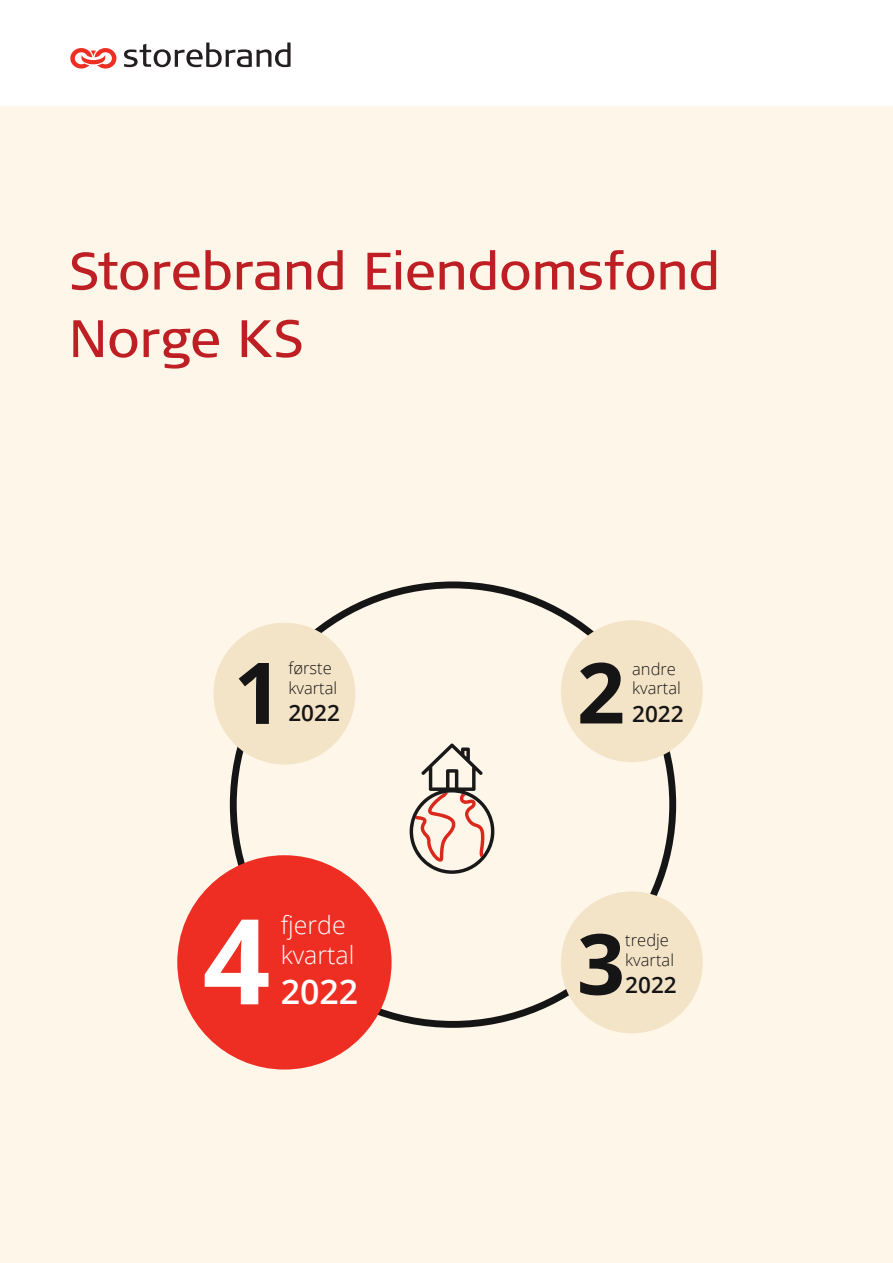
<style>
.page{position:relative;width:893px;height:1263px;background:#fff}
.page>*{position:absolute;margin:0;border:0;box-sizing:border-box;transform-origin:0 0}
.t1{font:700 118.65px "Open Sans";color:#fff}
.t2{font:700 85.35px "Open Sans";color:#161516}
.t3{font:700 84.15px "Open Sans";color:#161516}
.Hovedtittel_forside{font:52.5px/67.5px "Signa Normal";letter-spacing:-.01em;color:#be1f24}
.t4{font:600 33.9px "Open Sans";color:#fff}
.t5{font:300 24.9px "Open Sans";color:#fff}
.t6{font:600 22.5px "Open Sans";color:#161516}
.t7{font:300 16.5px "Open Sans";color:#161516}
</style>
<div class="page">
<svg style="left:70px;top:48px;width:47px;height:21px"></svg>
<svg style="left:124px;top:43px;width:167px;height:24px"></svg>
<div style="left:0;top:106px;width:893px;height:1157px;background:#fef6e8"></div>
<div style="left:561px;top:620px;width:142px;height:142px;background:#f4e4c7;border-radius:50%"></div>
<div style="left:561px;top:891px;width:142px;height:142px;background:#f4e4c7;border-radius:50%"></div>
<div style="left:213px;top:623px;width:142px;height:142px;background:#f4e4c7;border-radius:50%"></div>
<div style="left:177px;top:855px;width:215px;height:214px;background:#ee2e22;border-radius:50%"></div>
<svg style="left:410px;top:743px;width:84px;height:131px"></svg>
<p class="Hovedtittel_forside" style="left:69px;top:237px;width:653px">Storebrand Eiendomsfond<br>Norge KS</p>
<p class="t2" style="left:234px;top:633px;width:50px">1</p>
<p class="t7" style="left:288px;top:657px;width:45px">første</p>
<p class="t7" style="left:288px;top:677px;width:50px">kvartal</p>
<p class="t6" style="left:288px;top:697px;width:53px">2022</p>
<p class="t1" style="left:203px;top:877px;width:69px">4</p>
<p class="t5" style="left:281px;top:907px;width:67px">fjerde</p>
<p class="t5" style="left:281px;top:937px;width:75px">kvartal</p>
<p class="t4" style="left:281px;top:969px;width:79px">2022</p>
<p class="t3" style="left:577px;top:633px;width:50px">2</p>
<p class="t7" style="left:632px;top:657px;width:45px">andre</p>
<p class="t7" style="left:632px;top:677px;width:50px">kvartal</p>
<p class="t6" style="left:632px;top:698px;width:53px">2022</p>
<p class="t7" style="left:625px;top:928px;width:45px">tredje</p>
<p class="t7" style="left:625px;top:948px;width:50px">kvartal</p>
<p class="t6" style="left:625px;top:969px;width:53px">2022</p>
<p class="t3" style="left:577px;top:905px;width:50px">3</p>
</div>
